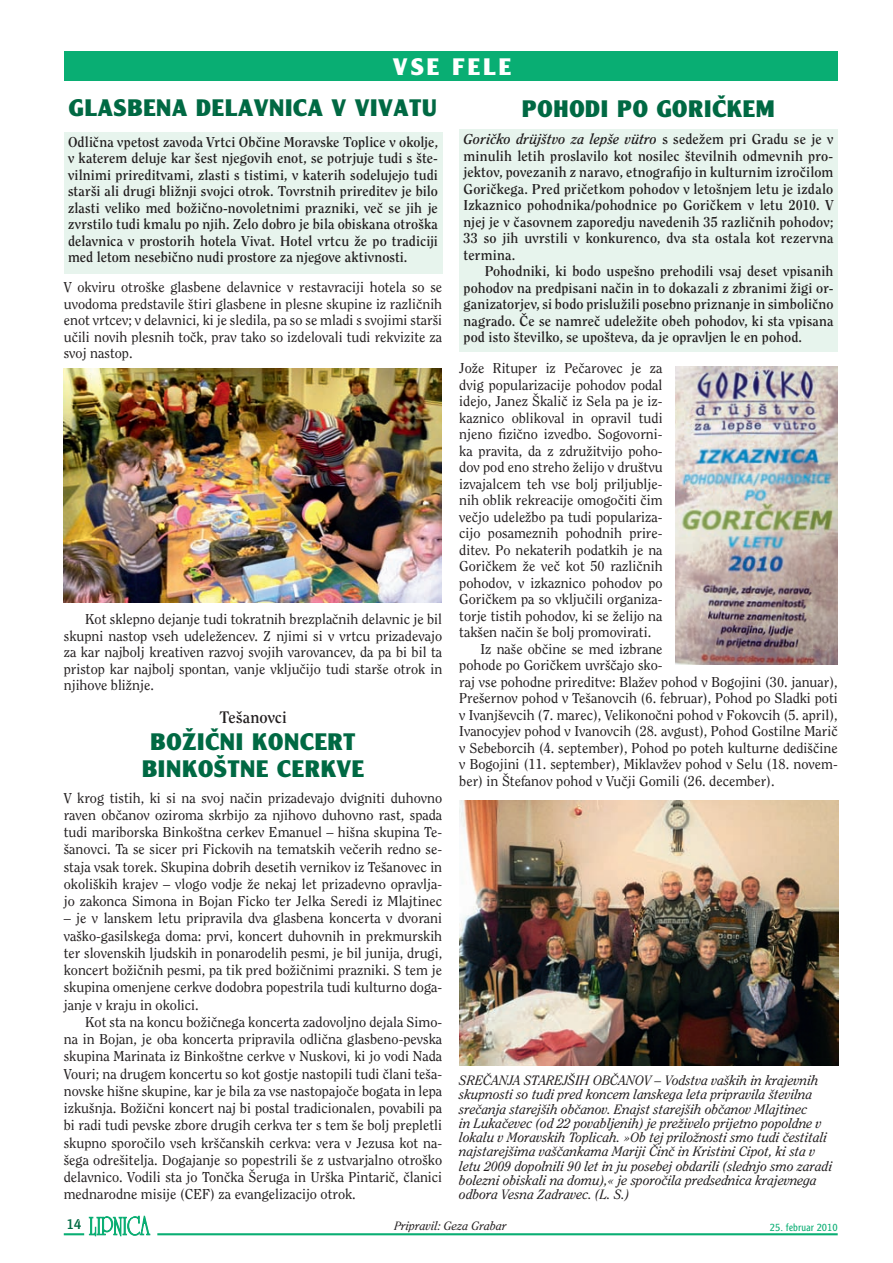
<style>
.page{position:relative;width:893px;height:1263px;background:#fff}
.page>*{position:absolute;margin:0;border:0;box-sizing:border-box;transform-origin:0 0}
.t1{font:23.25px/27px "Clearface Goth UB";color:#006943;text-align:center}
.t2{font:23.25px "Clearface Goth UB";letter-spacing:.1em;color:#fff}
.t3{font:700 16.5px "Clearface O Taa";letter-spacing:-.005em;color:#231f20}
.t4{font:14.25px/17.2px "Clearface O Taa";color:#231f20;text-align:justify}
.t5{font:700 14.25px/16.5px "Clearface O Taa";letter-spacing:.005em;color:#231f20;text-align:justify}
.t6{font:14.25px "Clearface Goth N";color:#006943}
.t7{font:italic 13.5px/14.2px "Clearface O Taa";color:#231f20}
.t8{font:italic 12px "Clearface O Taa";color:#231f20}
.t9{font:10.5px "Clearface Goth L";color:#09ae73}
.s1{font-style:italic}
</style>
<div class="page">
<div style="left:64px;top:51px;width:774px;height:30px;background:#09ae73"></div>
<hr style="left:157px;top:1233px;width:681px;height:2px;background:#09ae73">
<svg style="left:89px;top:1216px;width:61px;height:20px"></svg>
<hr style="left:64px;top:1233px;width:20px;height:2px;background:#09ae73">
<div style="left:459px;top:129px;width:379px;height:222px;background:#e7f4ed"></div>
<img style="left:675px;top:367px;width:163px;height:297px">
<img style="left:64px;top:368px;width:378px;height:234px">
<div style="left:64px;top:132px;width:378px;height:141px;background:#e7f4ed"></div>
<img style="left:459px;top:800px;width:379px;height:265px">
<h1 class="t2" style="left:393px;top:58px;width:120px">VSE FELE</h1>
<h1 class="t1" style="left:68px;top:96px;width:371px">GLASBENA DELAVNICA V VIVATU</h1>
<p class="t5" style="left:68px;top:134px;width:372px">Odlična vpetost zavoda Vrtci Občine Moravske Toplice v okolje, v katerem deluje kar šest njegovih enot, se potrjuje tudi s šte&shy;vilnimi prireditvami, zlasti s tistimi, v katerih sodelujejo tudi starši ali drugi bližnji svojci otrok. Tovrstnih prireditev je bilo zlasti veliko med božično-novoletnimi prazniki, več se jih je zvrstilo tudi kmalu po njih. Zelo dobro je bila obiskana otroška delavnica v prostorih hotela Vivat. Hotel vrtcu že po tradiciji med letom nesebično nudi prostore za njegove aktivnosti.</p>
<h1 class="t1" style="left:522px;top:97px;width:255px">POHODI PO GORIŒKEM</h1>
<p class="t5" style="left:463px;top:132px;width:371px"><span class="s1">Goričko drüjštvo za lepše vütro</span> s sedežem pri Gradu se je v minulih letih proslavilo kot nosilec številnih odmevnih pro&shy;jektov, povezanih z naravo, etnografijo in kulturnim izročilom Goričkega. Pred pričetkom pohodov v letošnjem letu je izdalo Izkaznico pohodnika/pohodnice po Goričkem v letu 2010. V njej je v časovnem zaporedju navedenih 35 različnih pohodov; 33 so jih uvrstili v konkurenco, dva sta ostala kot rezervna termina.</p>
<p class="t5" style="left:463px;top:264px;width:371px;text-indent:21px">Pohodniki, ki bodo uspešno prehodili vsaj deset vpisanih pohodov na predpisani način in to dokazali z zbranimi žigi or&shy;ganizatorjev, si bodo prislužili posebno priznanje in simbolično nagrado. Če se namreč udeležite obeh pohodov, ki sta vpisana pod isto številko, se upošteva, da je opravljen le en pohod.</p>
<p class="t4" style="left:459px;top:361px;width:205px">Jože Rituper iz Pečarovec je za</p>
<p class="t4" style="left:459px;top:377px;width:205px">dvig popularizacije pohodov podal</p>
<p class="t4" style="left:459px;top:394px;width:205px">idejo, Janez Škalič iz Sela pa je iz-</p>
<p class="t4" style="left:459px;top:410px;width:205px">kaznico oblikoval in opravil tudi</p>
<p class="t4" style="left:459px;top:427px;width:205px">njeno fizično izvedbo. Sogovorni-</p>
<p class="t4" style="left:459px;top:443px;width:205px">ka pravita, da z združitvijo poho-</p>
<p class="t4" style="left:459px;top:460px;width:205px">dov pod eno streho želijo v društvu</p>
<p class="t4" style="left:459px;top:476px;width:205px">izvajalcem teh vse bolj priljublje-</p>
<p class="t4" style="left:459px;top:493px;width:205px">nih oblik rekreacije omogočiti čim</p>
<p class="t4" style="left:459px;top:509px;width:205px">večjo udeležbo pa tudi populariza-</p>
<p class="t4" style="left:459px;top:526px;width:205px">cijo posameznih pohodnih prire-</p>
<p class="t4" style="left:459px;top:542px;width:205px">ditev. Po nekaterih podatkih je na</p>
<p class="t4" style="left:459px;top:559px;width:205px">Goričkem že več kot 50 različnih</p>
<p class="t4" style="left:459px;top:575px;width:205px">pohodov, v izkaznico pohodov po</p>
<p class="t4" style="left:459px;top:592px;width:205px">Goričkem pa so vključili organiza-</p>
<p class="t4" style="left:459px;top:608px;width:205px">torje tistih pohodov, ki se želijo na</p>
<p class="t4" style="left:459px;top:625px;width:193px">takšen način še bolj promovirati.</p>
<p class="t4" style="left:480px;top:641px;width:184px">Iz naše občine se med izbrane</p>
<p class="t4" style="left:459px;top:658px;width:205px">pohode po Goričkem uvrščajo sko-</p>
<p class="t4" style="left:459px;top:674px;width:380px">raj vse pohodne prireditve: Blažev pohod v Bogojini (30. januar),</p>
<p class="t4" style="left:459px;top:691px;width:380px">Prešernov pohod v Tešanovcih (6. februar), Pohod po Sladki poti</p>
<p class="t4" style="left:459px;top:707px;width:380px">v Ivanjševcih (7. marec), Velikonočni pohod v Fokovcih (5. april),</p>
<p class="t4" style="left:459px;top:724px;width:380px">Ivanocyjev pohod v Ivanovcih (28. avgust), Pohod Gostilne Marič</p>
<p class="t4" style="left:459px;top:740px;width:380px">v Sebeborcih (4. september), Pohod po poteh kulturne dediščine</p>
<p class="t4" style="left:459px;top:757px;width:380px">v Bogojini (11. september), Miklavžev pohod v Selu (18. novem-</p>
<p class="t4" style="left:459px;top:773px;width:317px">ber) in Štefanov pohod v Vučji Gomili (26. december).</p>
<p class="t4" style="left:64px;top:280px;width:380px;line-height:16.5px">V okviru otroške glasbene delavnice v restavraciji hotela so se uvodoma predstavile štiri glasbene in plesne skupine iz različnih enot vrtcev; v delavnici, ki je sledila, pa so se mladi s svojimi starši učili novih plesnih točk, prav tako so izdelovali tudi rekvizite za svoj nastop.</p>
<p class="t4" style="left:64px;top:612px;width:380px;line-height:16.5px;text-indent:21px">Kot sklepno dejanje tudi tokratnih brezplačnih delavnic je bil skupni nastop vseh udeležencev. Z njimi si v vrtcu prizadevajo za kar najbolj kreativen razvoj svojih varovancev, da pa bi bil ta pristop kar najbolj spontan, vanje vključijo tudi starše otrok in njihove bližnje.</p>
<p class="t3" style="left:219px;top:710px;width:69px">Tešanovci</p>
<h1 class="t1" style="left:142px;top:730px;width:224px">BOŽIŒNI KONCERT<br>BINKOŠTNE CERKVE</h1>
<p class="t4" style="left:64px;top:790px;width:380px">V krog tistih, ki si na svoj način prizadevajo dvigniti duhovno raven občanov oziroma skrbijo za njihovo duhovno rast, spada tudi mariborska Binkoštna cerkev Emanuel – hišna skupina Te&shy;šanovci. Ta se sicer pri Fickovih na tematskih večerih redno se&shy;staja vsak torek. Skupina dobrih desetih vernikov iz Tešanovec in okoliških krajev – vlogo vodje že nekaj let prizadevno opravlja&shy;jo zakonca Simona in Bojan Ficko ter Jelka Seredi iz Mlajtinec</p>
<p class="t4" style="left:64px;top:911px;width:380px">– je v lanskem letu pripravila dva glasbena koncerta v dvorani vaško-gasilskega doma: prvi, koncert duhovnih in prekmurskih ter slovenskih ljudskih in ponarodelih pesmi, je bil junija, drugi, koncert božičnih pesmi, pa tik pred božičnimi prazniki. S tem je skupina omenjene cerkve dodobra popestrila tudi kulturno doga&shy;janje v kraju in okolici.</p>
<p class="t4" style="left:64px;top:1014px;width:380px;text-indent:21px">Kot sta na koncu božičnega koncerta zadovoljno dejala Simo&shy;na in Bojan, je oba koncerta pripravila odlična glasbeno-pevska skupina Marinata iz Binkoštne cerkve v Nuskovi, ki jo vodi Nada Vouri; na drugem koncertu so kot gostje nastopili tudi člani teša&shy;novske hišne skupine, kar je bila za vse nastopajoče bogata in lepa izkušnja. Božični koncert naj bi postal tradicionalen, povabili pa bi radi tudi pevske zbore drugih cerkva ter s tem še bolj prepletli skupno sporočilo vseh krščanskih cerkva: vera v Jezusa kot na&shy;šega odrešitelja. Dogajanje so popestrili še z ustvarjalno otroško delavnico. Vodili sta jo Tončka Šeruga in Urška Pintarič, članici mednarodne misije (CEF) za evangelizacijo otrok.</p>
<p class="t7" style="left:459px;top:1074px;width:375px">SREČANJA STAREJŠIH OBČANOV – Vodstva vaških in krajevnih skupnosti so tudi pred koncem lanskega leta pripravila številna srečanja starejših občanov. Enajst starejših občanov Mlajtinec<br>in Lukačevec (od 22 povabljenih) je preživelo prijetno popoldne v lokalu v Moravskih Toplicah. »Ob tej priložnosti smo tudi čestitali najstarejšima vaščankama Mariji Činč in Kristini Cipot, ki sta v letu 2009 dopolnili 90 let in ju posebej obdarili (slednjo smo zaradi bolezni obiskali na domu),« je sporočila predsednica krajevnega odbora Vesna Zadravec. (L. S.)</p>
<p class="t6" style="left:66px;top:1219px;width:16px">14</p>
<p class="t9" style="left:770px;top:1223px;width:69px">25. februar 2010</p>
<p class="t8" style="left:395px;top:1221px;width:114px">Pripravil: Geza Grabar</p>
</div>
